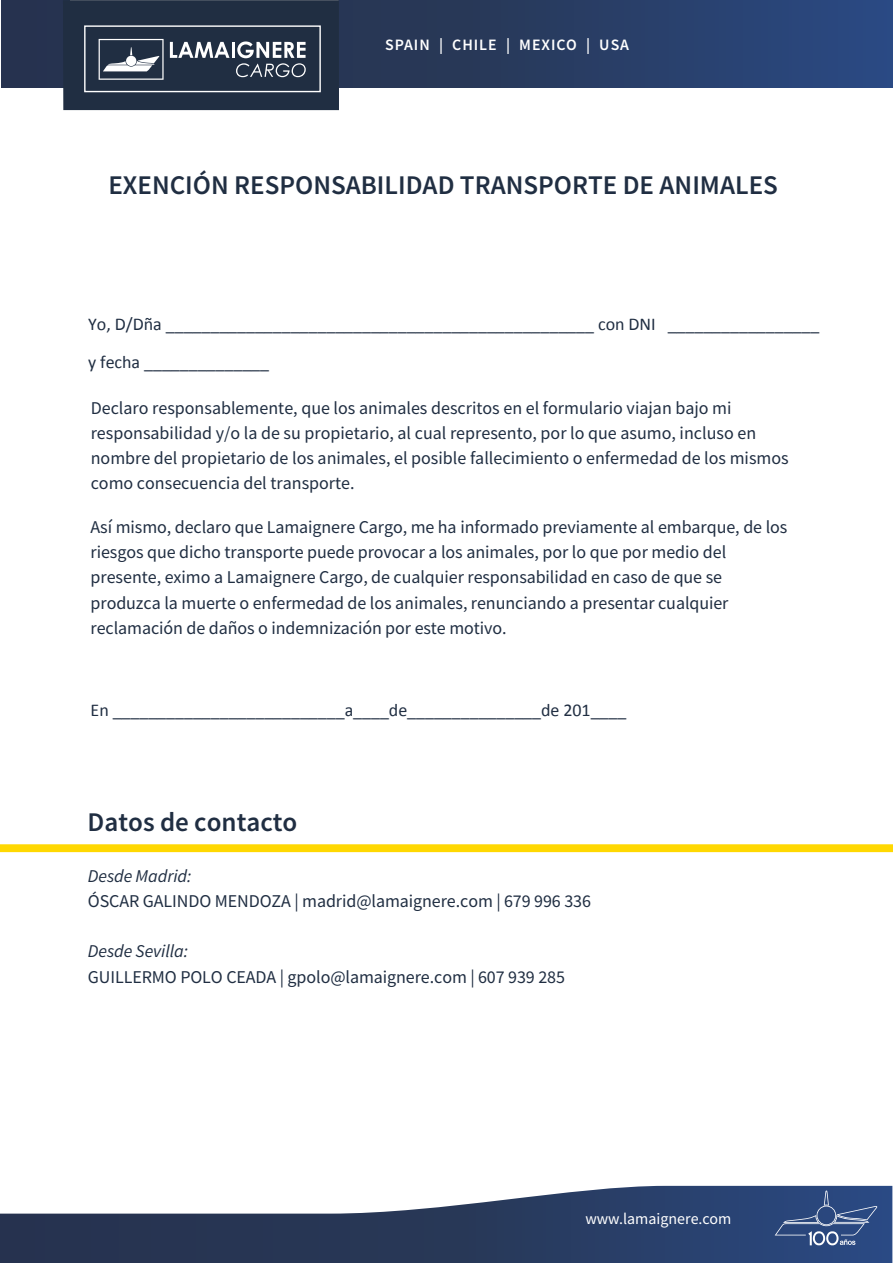
<style>
.page{position:relative;width:893px;height:1263px;background:#fff}
.page>*{position:absolute;margin:0;border:0;box-sizing:border-box;transform-origin:0 0}
.t1{font:600 27px "Source Sans Pro";color:#202e42}
.t2{font:18px/25.2px "Source Sans Pro";letter-spacing:-.005em;color:#202e42}
.t3{font:18px/38.1px "Calibri";color:#202e42}
.t4{font:italic 18px "Source Sans Pro";letter-spacing:-.005em;color:#202e42}
.t5{font:600 15.9px "Source Sans Pro";letter-spacing:.06em;color:#fff}
.t6{font:15.9px "Source Sans Pro";color:#fff}
</style>
<div class="page">
<svg style="left:0;top:1186px;width:892px;height:77px"></svg>
<svg style="left:775px;top:1190px;width:102px;height:55px;background:#405a8b"></svg>
<svg style="left:1px;top:0;width:892px;height:88px;background:#283d65"></svg>
<div style="left:63px;top:0;width:276px;height:110px;background:#202e42"></div>
<svg style="left:70px;top:0;width:269px;height:93px"></svg>
<div style="left:84px;top:25px;width:237px;height:67px;border:1px solid #fff"></div>
<div style="left:0;top:845px;width:893px;height:6px;background:#ffd801"></div>
<p class="t5" style="left:385px;top:34px;width:246px">SPAIN | CHILE | MEXICO | USA</p>
<h1 class="t1" style="left:108px;top:167px;width:671px">EXENCIÓN RESPONSABILIDAD TRANSPORTE DE ANIMALES</h1>
<p class="t3" style="left:88px;top:305px;width:733px">Yo, D/Dña ________________________________________________ con DNI _________________ y fecha ______________</p>
<p class="t2" style="left:91px;top:395px;width:700px">Declaro responsablemente, que los animales descritos en el formulario viajan bajo mi responsabilidad y/o la de su propietario, al cual represento, por lo que asumo, incluso en nombre del propietario de los animales, el posible fallecimiento o enfermedad de los mismos como consecuencia del transporte.</p>
<p class="t2" style="left:91px;top:514px;width:698px">Así mismo, declaro que Lamaignere Cargo, me ha informado previamente al embarque, de los riesgos que dicho transporte puede provocar a los animales, por lo que por medio del presente, eximo a Lamaignere Cargo, de cualquier responsabilidad en caso de que se produzca la muerte o enfermedad de los animales, renunciando a presentar cualquier reclamación de daños o indemnización por este motivo.</p>
<p class="t3" style="left:91px;top:691px;width:537px">En __________________________a____de_______________de 201____</p>
<h1 class="t1" style="left:88px;top:804px;width:211px">Datos de contacto</h1>
<p class="t4" style="left:88px;top:864px;width:105px">Desde Madrid:</p>
<p class="t2" style="left:88px;top:888px;width:505px">ÓSCAR GALINDO MENDOZA | madrid@lamaignere.com | 679 996 336</p>
<p class="t4" style="left:88px;top:940px;width:102px">Desde Sevilla:</p>
<p class="t2" style="left:88px;top:964px;width:479px">GUILLERMO POLO CEADA | gpolo@lamaignere.com | 607 939 285</p>
<p class="t6" style="left:585px;top:1208px;width:147px">www.lamaignere.com</p>
</div>
